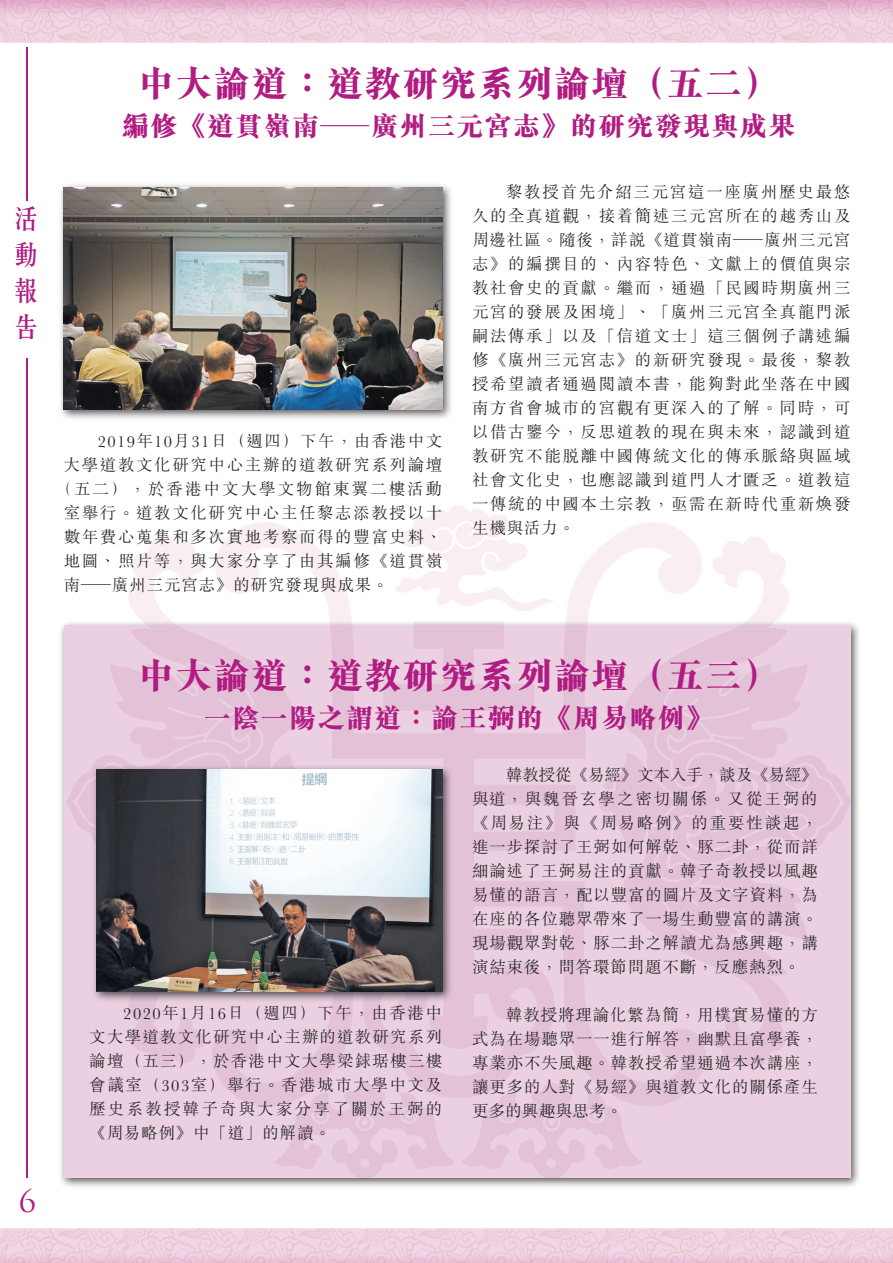
<style>
.page{position:relative;width:893px;height:1263px;background:#fff}
.page>*{position:absolute;margin:0;border:0;box-sizing:border-box;transform-origin:0 0}
.t1{font:800 36px "M Sung HK";letter-spacing:.05em;color:#b11c82}
.t2{font:30px "Helios S Si";color:#b11c82}
.t3{font:800 27px "M Sung HK";letter-spacing:.05em;color:#b11c82}
.t4{font:500 27px/36px "C Song 3 HK";color:#b11c82;text-align:justify}
.t5{font:300 16.5px/24px "M Sung HK";letter-spacing:.05em;color:#231f20;text-align:justify}
</style>
<div class="page">
<svg style="left:414px;top:505px;width:95px;height:17px"></svg>
<svg style="left:716px;top:536px;width:73px;height:84px;fill:#f8f0f5"></svg>
<svg style="left:230px;top:522px;width:486px;height:98px"></svg>
<svg style="left:128px;top:536px;width:170px;height:84px"></svg>
<img style="left:0;top:0;width:893px;height:42px">
<img style="left:0;top:1229px;width:893px;height:34px">
<div style="left:59px;top:620px;width:803px;height:568px;background:#231f20;opacity:.75"></div>
<div style="left:64px;top:625px;width:786px;height:552px;background:linear-gradient(to right,#e8cbde,#e7c9dc)"></div>
<div style="left:59px;top:182px;width:394px;height:239px;background:#231f20;opacity:.75"></div>
<img style="left:64px;top:187px;width:378px;height:222px">
<div style="left:91px;top:764px;width:362px;height:239px;background:#231f20;opacity:.75"></div>
<img style="left:96px;top:769px;width:346px;height:223px">
<hr style="left:27px;top:358px;width:1px;height:819px;background:#b11c82">
<hr style="left:27px;top:47px;width:1px;height:154px;background:#b11c82">
<p class="t4" style="left:12px;top:201px;width:29px">活動報告</p>
<p class="t2" style="left:19px;top:1182px;width:20px">6</p>
<p class="t1" style="left:138px;top:65px;width:642px">中大論道：道教研究系列論壇（五二）</p>
<p class="t3" style="left:122px;top:112px;width:675px">編修《道貫嶺南—廣州三元宮志》的研究發現與成果</p>
<p class="t5" style="left:64px;top:428px;width:380px;text-indent:34px">2019年10月31日（週四）下午，由香港中文大學道教文化研究中心主辦的道教研究系列論壇(五二），於香港中文大學文物館東翼二樓活動室舉行。道教文化研究中心主任黎志添教授以十數年費心蒐集和多次實地考察而得的豐富史料、地圖、照片等，與大家分享了由其編修《道貫嶺南—廣州三元宮志》的研究發現與成果。</p>
<p class="t5" style="left:472px;top:179px;width:380px;text-indent:34px">黎教授首先介紹三元宮這一座廣州歷史最悠久的全真道觀，接着簡述三元宮所在的越秀山及周邊社區。隨後，詳說《道貫嶺南—廣州三元宮志》的編撰目的、內容特色、文獻上的價值與宗教社會史的貢獻。繼而，通過「民國時期廣州三元宮的發展及困境」、「廣州三元宮全真龍門派嗣法傳承」以及「信道文士」這三個例子講述編修《廣州三元宮志》的新研究發現。最後，黎教授希望讀者通過閱讀本書，能夠對此坐落在中國南方省會城市的宮觀有更深入的了解。同時，可以借古鑒今，反思道教的現在與未來，認識到道教研究不能脫離中國傳統文化的傳承脈絡與區域社會文化史，也應認識到道門人才匱乏。道教這一傳統的中國本土宗教，亟需在新時代重新煥發生機與活力。</p>
<p class="t1" style="left:138px;top:658px;width:642px">中大論道：道教研究系列論壇（五三）</p>
<p class="t3" style="left:204px;top:704px;width:510px">一陰一陽之謂道：論王弼的《周易略例》</p>
<p class="t5" style="left:89px;top:1000px;width:355px;text-indent:34px">2020年1月16日（週四）下午，由香港中文大學道教文化研究中心主辦的道教研究系列論壇（五三），於香港中文大學梁銶琚樓三樓會議室（303室）舉行。香港城市大學中文及歷史系教授韓子奇與大家分享了關於王弼的《周易略例》中「道」的解讀。</p>
<p class="t5" style="left:472px;top:761px;width:347px;text-indent:34px">韓教授從《易經》文本入手，談及《易經》與道，與魏晉玄學之密切關係。又從王弼的《周易注》與《周易略例》的重要性談起，進一步探討了王弼如何解乾、豚二卦，從而詳細論述了王弼易注的貢獻。韓子奇教授以風趣易懂的語言，配以豐富的圖片及文字資料，為在座的各位聽眾帶來了一場生動豐富的講演。現場觀眾對乾、豚二卦之解讀尤為感興趣，講演結束後，問答環節問題不斷，反應熱烈。</p>
<p class="t5" style="left:472px;top:1001px;width:347px;text-indent:34px">韓教授將理論化繁為簡，用樸實易懂的方式為在場聽眾一一進行解答，幽默且富學養，專業亦不失風趣。韓教授希望通過本次講座，讓更多的人對《易經》與道教文化的關係產生更多的興趣與思考。</p>
</div>
